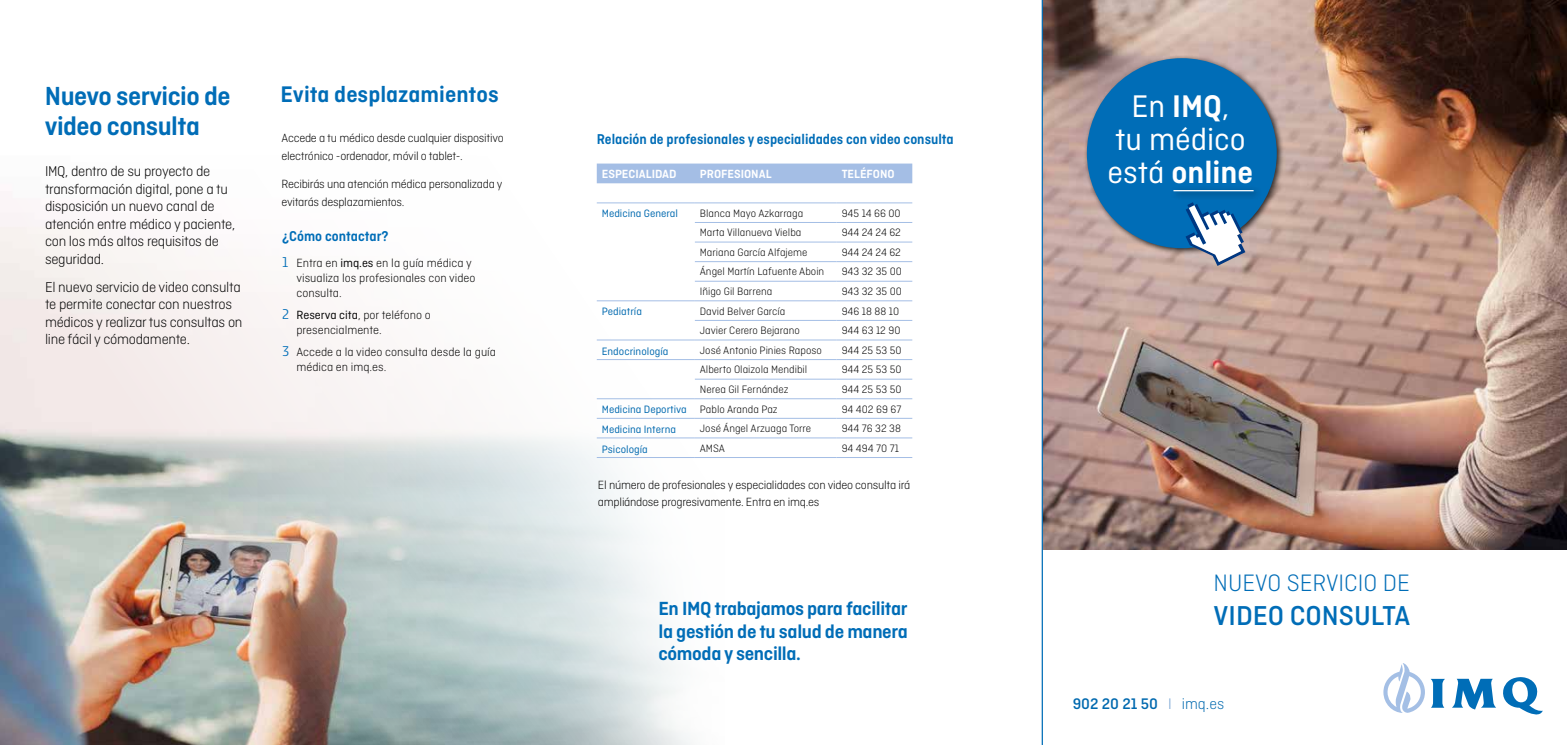
<style>
.page{position:relative;width:1567px;height:745px;background:#fff}
.page>*{position:absolute;margin:0;border:0;box-sizing:border-box;transform-origin:0 0}
.t1{font:32.88px/32.9px "Ciutadella";color:#fff;text-align:center}
.t2{font:500 28.75px "Ciutadella";color:#006db7}
.t3{font:600 27.5px/30px "Ciutadella";letter-spacing:-.02em;color:#006db7}
.t4{font:300 25px "Ciutadella";color:#006db7}
.t5{font:600 23.75px "Ciutadella";color:#006db7}
.t6{font:600 20px/22.5px "Ciutadella";letter-spacing:-.02em;color:#006db7;text-align:justify}
.t7{font:500 16.12px "Ciutadella";color:#0069af}
.t8{font:300 15px/17.5px "Ciutadella";letter-spacing:-.02em;color:#000}
.t9{font:600 15px "Ciutadella";color:#006db7;scale:.95 1}
.t10{font:300 12.5px/17.5px "Ciutadella";letter-spacing:-.02em;color:#000}
.t11{font:300 12.5px/15px "Ciutadella";color:#000}
.t12{font:600 12.5px "Ciutadella";color:#fff}
.t13{font:300 11.25px "Ciutadella";color:#000}
.t14{font:11.25px "Ciutadella";color:#0069af}
.s1{font-family:"Lolita";font-weight:400;font-size:15px;color:#006db7}
.s2{font-weight:400}
.s3{font-weight:300;color:#000}
.s4{font-weight:600}
.s5{font-weight:300;color:#6f9ed0}
.s6{font-weight:300}
</style>
<div class="page">
<img style="left:0;top:183px;width:725px;height:561px">
<img style="left:1042px;top:0;width:524px;height:549px">
<div style="left:1083px;top:54px;width:201px;height:201px;background:#000;opacity:.75"></div>
<div style="left:1086px;top:58px;width:190px;height:190px;background:#006db7;border-radius:50%"></div>
<hr style="left:1041px;top:0;width:1px;height:744px;background:#006db7">
<svg style="left:1383px;top:663px;width:41px;height:49px"></svg>
<svg style="left:1503px;top:677px;width:39px;height:38px"></svg>
<svg style="left:1431px;top:678px;width:13px;height:29px"></svg>
<svg style="left:1452px;top:678px;width:43px;height:31px"></svg>
<div style="left:596px;top:163px;width:316px;height:20px;background:#a4bee5"></div>
<hr style="left:596px;top:202px;width:98px;height:1px;background:#a4bee5">
<hr style="left:694px;top:202px;width:142px;height:1px;background:#a4bee5">
<hr style="left:836px;top:202px;width:76px;height:1px;background:#a4bee5">
<hr style="left:694px;top:222px;width:142px;height:1px;background:#a4bee5">
<hr style="left:836px;top:222px;width:76px;height:1px;background:#a4bee5">
<hr style="left:694px;top:241px;width:142px;height:1px;background:#a4bee5">
<hr style="left:836px;top:241px;width:76px;height:1px;background:#a4bee5">
<hr style="left:694px;top:261px;width:142px;height:1px;background:#a4bee5">
<hr style="left:836px;top:261px;width:76px;height:1px;background:#a4bee5">
<hr style="left:694px;top:281px;width:142px;height:1px;background:#a4bee5">
<hr style="left:836px;top:281px;width:76px;height:1px;background:#a4bee5">
<hr style="left:596px;top:300px;width:98px;height:1px;background:#a4bee5">
<hr style="left:694px;top:300px;width:142px;height:1px;background:#a4bee5">
<hr style="left:836px;top:300px;width:76px;height:1px;background:#a4bee5">
<hr style="left:694px;top:320px;width:142px;height:1px;background:#a4bee5">
<hr style="left:836px;top:320px;width:76px;height:1px;background:#a4bee5">
<hr style="left:596px;top:339px;width:98px;height:1px;background:#a4bee5">
<hr style="left:694px;top:339px;width:142px;height:1px;background:#a4bee5">
<hr style="left:836px;top:339px;width:76px;height:1px;background:#a4bee5">
<hr style="left:596px;top:359px;width:98px;height:1px;background:#a4bee5">
<hr style="left:694px;top:359px;width:142px;height:1px;background:#a4bee5">
<hr style="left:836px;top:359px;width:76px;height:1px;background:#a4bee5">
<hr style="left:694px;top:378px;width:142px;height:1px;background:#a4bee5">
<hr style="left:836px;top:378px;width:76px;height:1px;background:#a4bee5">
<hr style="left:596px;top:398px;width:98px;height:1px;background:#a4bee5">
<hr style="left:694px;top:398px;width:142px;height:1px;background:#a4bee5">
<hr style="left:836px;top:398px;width:76px;height:1px;background:#a4bee5">
<hr style="left:596px;top:418px;width:98px;height:1px;background:#a4bee5">
<hr style="left:694px;top:418px;width:142px;height:1px;background:#a4bee5">
<hr style="left:836px;top:418px;width:76px;height:1px;background:#a4bee5">
<hr style="left:596px;top:437px;width:98px;height:1px;background:#a4bee5">
<hr style="left:694px;top:437px;width:142px;height:1px;background:#a4bee5">
<hr style="left:836px;top:437px;width:76px;height:1px;background:#a4bee5">
<hr style="left:596px;top:457px;width:98px;height:1px;background:#a4bee5">
<hr style="left:694px;top:457px;width:142px;height:1px;background:#a4bee5">
<hr style="left:836px;top:457px;width:76px;height:1px;background:#a4bee5">
<div style="left:1170px;top:185px;width:92px;height:15px;background:#000;opacity:.75"></div>
<hr style="left:1173px;top:190px;width:80px;height:1px;background:#fff">
<svg style="left:1185px;top:202px;width:60px;height:64px"></svg>
<h3 class="t3" style="left:45px;top:81px;width:187px">Nuevo servicio de video consulta</h3>
<h3 class="t5" style="left:280px;top:81px;width:220px">Evita desplazamientos</h3>
<p class="t10" style="left:281px;top:129px;width:224px">Accede a tu médico desde cualquier dispositivo electrónico -ordenador, móvil o tablet-.</p>
<p class="t10" style="left:281px;top:175px;width:222px">Recibirás una atención médica personalizada y evitarás desplazamientos.</p>
<h3 class="t8" style="left:45px;top:162px;width:192px">IMQ, dentro de su proyecto de transformación digital, pone a tu disposición un nuevo canal de atención entre médico y paciente, con los más altos requisitos de seguridad.</h3>
<h3 class="t8" style="left:45px;top:278px;width:199px">El nuevo servicio de video consulta te permite conectar con nuestros médicos y realizar tus consultas on line fácil y cómodamente.</h3>
<h3 class="t9" style="left:282px;top:227px;width:113px">¿Cómo contactar?</h3>
<p class="t11" style="left:296px;top:255px;width:181px;text-indent:-14px"><span class="s1">1</span> Entra en <span class="s2">imq.es</span> en la guía médica y visualiza los profesionales con video consulta.</p>
<p class="t11" style="left:296px;top:307px;width:136px;text-indent:-14px"><span class="s1">2</span> <span class="s2">Reserva cita</span>, por teléfono o presencialmente.</p>
<p class="t11" style="left:296px;top:344px;width:201px;text-indent:-14px"><span class="s1">3</span> Accede a la video consulta desde la guía médica en imq.es.</p>
<h3 class="t9" style="left:596px;top:131px;width:377px">Relación de profesionales y especialidades con video consulta</h3>
<p class="t12" style="left:601px;top:167px;width:76px">ESPECIALIDAD</p>
<p class="t12" style="left:699px;top:167px;width:73px">PROFESIONAL</p>
<p class="t12" style="left:841px;top:167px;width:55px">TELÉFONO</p>
<p class="t14" style="left:601px;top:207px;width:78px">Medicina General</p>
<p class="t13" style="left:699px;top:207px;width:105px">Blanca Mayo Azkarraga</p>
<p class="t13" style="left:841px;top:207px;width:60px">945 14 66 00</p>
<p class="t13" style="left:699px;top:226px;width:103px">Marta Villanueva Vielba</p>
<p class="t13" style="left:841px;top:226px;width:61px">944 24 24 62</p>
<p class="t13" style="left:699px;top:246px;width:109px">Mariana García Alfajeme</p>
<p class="t13" style="left:841px;top:246px;width:61px">944 24 24 62</p>
<p class="t13" style="left:699px;top:265px;width:126px">Ángel Martín Lafuente Aboin</p>
<p class="t13" style="left:841px;top:265px;width:62px">943 32 35 00</p>
<p class="t13" style="left:699px;top:285px;width:74px">Iñigo Gil Barrena</p>
<p class="t13" style="left:841px;top:285px;width:62px">943 32 35 00</p>
<p class="t14" style="left:601px;top:305px;width:42px">Pediatría</p>
<p class="t13" style="left:699px;top:304px;width:87px">David Belver García</p>
<p class="t13" style="left:841px;top:304px;width:59px">946 18 88 10</p>
<p class="t13" style="left:699px;top:324px;width:101px">Javier Cerero Bejarano</p>
<p class="t13" style="left:841px;top:324px;width:60px">944 63 12 90</p>
<p class="t14" style="left:601px;top:344px;width:68px">Endocrinología</p>
<p class="t13" style="left:699px;top:344px;width:124px">José Antonio Pinies Raposo</p>
<p class="t13" style="left:841px;top:344px;width:61px">944 25 53 50</p>
<p class="t13" style="left:699px;top:363px;width:109px">Alberto Olaizola Mendibil</p>
<p class="t13" style="left:841px;top:363px;width:61px">944 25 53 50</p>
<p class="t13" style="left:699px;top:383px;width:90px">Nerea Gil Fernández</p>
<p class="t13" style="left:841px;top:383px;width:61px">944 25 53 50</p>
<p class="t14" style="left:601px;top:403px;width:177px">Medicina Deportiva <span class="s3">Pablo Aranda Paz</span></p>
<p class="t13" style="left:841px;top:402px;width:61px">94 402 69 67</p>
<p class="t14" style="left:601px;top:423px;width:76px">Medicina Interna</p>
<p class="t13" style="left:699px;top:422px;width:113px">José Ángel Arzuaga Torre</p>
<p class="t13" style="left:841px;top:422px;width:61px">944 76 32 38</p>
<p class="t14" style="left:601px;top:442px;width:47px">Psicología</p>
<p class="t13" style="left:699px;top:441px;width:27px">AMSA</p>
<p class="t13" style="left:841px;top:441px;width:59px">94 494 70 71</p>
<p class="t10" style="left:598px;top:475px;width:314px">El número de profesionales y especialidades con video consulta irá ampliándose progresivamente. Entra en imq.es</p>
<h3 class="t6" style="left:658px;top:597px;width:251px">En IMQ trabajamos para facilitar la gestión de tu salud de manera cómoda y sencilla.</h3>
<h1 class="t1" style="left:1107px;top:89px;width:147px">En <span class="s4">IMQ</span>,<br>tu médico está <span class="s4">online</span></h1>
<h3 class="t4" style="left:1213px;top:568px;width:198px">NUEVO SERVICIO DE</h3>
<h2 class="t2" style="left:1213px;top:599px;width:198px">VIDEO CONSULTA</h2>
<h3 class="t7" style="left:1072px;top:694px;width:153px">902 20 21 50 <span class="s5">I</span> <span class="s6">imq.es</span></h3>
</div>
